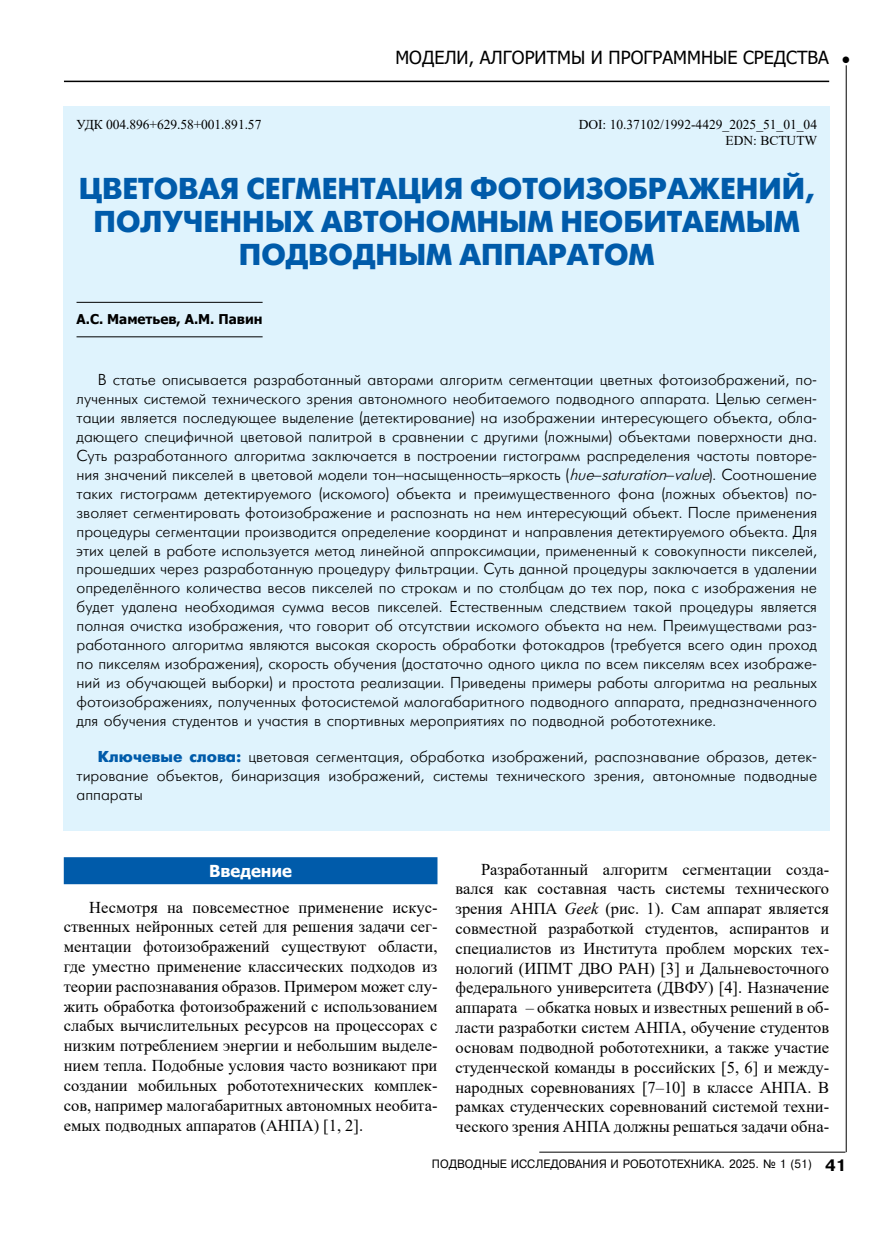
<style>
.page{position:relative;width:893px;height:1234px;background:#fff}
.page>*{position:absolute;margin:0;border:0;box-sizing:border-box;transform-origin:0 0}
.t1{font:700 30px/33px "Futuris C";color:#005baa;text-align:center}
.t2{font:18px "Tahoma";color:#000}
.t3{font:16.5px/19.8px "Times New Roman";color:#000;text-align:justify}
.t4{font:700 16.5px "Tahoma";color:#fff}
.t5{font:15.75px/18.9px "Futuris Cyrillic";color:#000;text-align:justify}
.t6{font:13.5px/16.2px "Times New Roman";color:#000;text-align:right}
.t7{font:700 13.5px "Tahoma";color:#000}
.t8{font:12px "Pragmatica Cyrillic";color:#000;scale:.95 1}
.s1{font-family:"Times New Roman";font-size:15px}
.s2{font-family:"Times New Roman"}
.s3{font-family:"Futuris";font-style:italic}
.s4{font-family:"Futuris";font-weight:700;color:#005baa}
.s5{font-style:italic}
.s6{font-family:"Pragmatica CTT";font-weight:700;font-size:16.5px}
</style>
<div class="page">
<hr style="left:846px;top:65px;width:1px;height:1086px;background:#000">
<hr style="left:539px;top:1151px;width:306px;height:1px;background:#000">
<hr style="left:64px;top:81px;width:765px;height:1px;background:#000">
<div style="left:64px;top:106px;width:766px;height:725px;background:#dff3fd"></div>
<hr style="left:77px;top:302px;width:186px;height:1px;background:#000">
<hr style="left:77px;top:336px;width:186px;height:1px;background:#000">
<div style="left:64px;top:857px;width:373px;height:27px;background:#005baa"></div>
<p class="t2" style="left:395px;top:46px;width:457px">МОДЕЛИ, АЛГОРИТМЫ И ПРОГРАММНЫЕ СРЕДСТВА <span class="s1">●</span></p>
<p class="t6" style="left:77px;top:115px;width:186px">УДК 004.896+629.58+001.891.57</p>
<p class="t6" style="left:579px;top:115px;width:240px">DOI: 10.37102/1992-4429_2025_51_01_04<br>EDN: BCTUTW</p>
<h1 class="t1" style="left:79px;top:173px;width:738px">ЦВЕТОВАЯ СЕГМЕНТАЦИЯ ФОТОИЗОБРАЖЕНИЙ,<br>ПОЛУЧЕННЫХ АВТОНОМНЫМ НЕОБИТАЕМЫМ<br>ПОДВОДНЫМ АППАРАТОМ</h1>
<p class="t7" style="left:77px;top:309px;width:188px">А.С. Маметьев, А.М. Павин</p>
<p class="t5" style="left:77px;top:371px;width:742px;text-indent:21px">В статье описывается разработанный авторами алгоритм сегментации цветных фотоизображений, по&shy;лученных системой технического зрения автономного необитаемого подводного аппарата. Целью сегмен&shy;тации является последующее выделение (детектирование) на изображении интересующего объекта, обла&shy;дающего специфичной цветовой палитрой в сравнении с другими (ложными) объектами поверхности дна.<br>Суть разработанного алгоритма заключается в построении гистограмм распределения частоты повторе&shy;ния значений пикселей в цветовой модели тон<span class="s2">‒</span>насыщенность<span class="s2">‒</span>яркость (<span class="s3">hue</span><span class="s2">‒</span><span class="s3">saturation</span><span class="s2">‒</span><span class="s3">value</span>). Соотношение таких гистограмм детектируемого (искомого) объекта и преимущественного фона (ложных объектов) по&shy;зволяет сегментировать фотоизображение и распознать на нем интересующий объект. После применения процедуры сегментации производится определение координат и направления детектируемого объекта. Для этих целей в работе используется метод линейной аппроксимации, примененный к совокупности пикселей, прошедших через разработанную процедуру фильтрации. Суть данной процедуры заключается в удалении определённого количества весов пикселей по строкам и по столбцам до тех пор, пока с изображения не будет удалена необходимая сумма весов пикселей. Естественным следствием такой процедуры является полная очистка изображения, что говорит об отсутствии искомого объекта на нем. Преимуществами раз&shy;работанного алгоритма являются высокая скорость обработки фотокадров (требуется всего один проход по пикселям изображения), скорость обучения (достаточно одного цикла по всем пикселям всех изображе&shy;ний из обучающей выборки) и простота реализации. Приведены примеры работы алгоритма на реальных фотоизображениях, полученных фотосистемой малогабаритного подводного аппарата, предназначенного для обучения студентов и участия в спортивных мероприятиях по подводной робототехнике.</p>
<p class="t5" style="left:77px;top:747px;width:742px;text-indent:21px"><span class="s4">Ключевые слова:</span> цветовая сегментация, обработка изображений, распознавание образов, детек&shy;тирование объектов, бинаризация изображений, системы технического зрения, автономные подводные аппараты</p>
<p class="t4" style="left:209px;top:859px;width:84px">Введение</p>
<p class="t3" style="left:64px;top:896px;width:375px;text-indent:26px">Несмотря на повсеместное применение искус&shy;ственных нейронных сетей для решения задачи сег&shy;ментации фотоизображений существуют области, где уместно применение классических подходов из теории распознавания образов. Примером может слу&shy;жить обработка фотоизображений с использованием слабых вычислительных ресурсов на процессорах с низким потреблением энергии и небольшим выделе&shy;нием тепла. Подобные условия часто возникают при создании мобильных робототехнических комплек&shy;сов, например малогабаритных автономных необита&shy;емых подводных аппаратов (АНПА) [1, 2].</p>
<p class="t3" style="left:455px;top:858px;width:375px;text-indent:26px">Разработанный алгоритм сегментации созда&shy;вался как составная часть системы технического зрения АНПА <span class="s5">Geek</span> (рис. 1). Сам аппарат является совместной разработкой студентов, аспирантов и специалистов из Института проблем морских тех&shy;нологий (ИПМТ ДВО РАН) [3] и Дальневосточного федерального университета (ДВФУ) [4]. Назначение аппарата – обкатка новых и известных решений в об&shy;ласти разработки систем АНПА, обучение студентов основам подводной робототехники, а также участие студенческой команды в российских [5, 6] и между&shy;народных соревнованиях [7–10] в классе АНПА. В рамках студенческих соревнований системой техни&shy;ческого зрения АНПА должны решаться задачи обна-</p>
<p class="t8" style="left:432px;top:1157px;width:438px">ПОДВОДНЫЕ ИССЛЕДОВАНИЯ И РОБОТОТЕХНИКА. 2025. ¹ 1 (51) <span class="s6">41</span></p>
</div>
